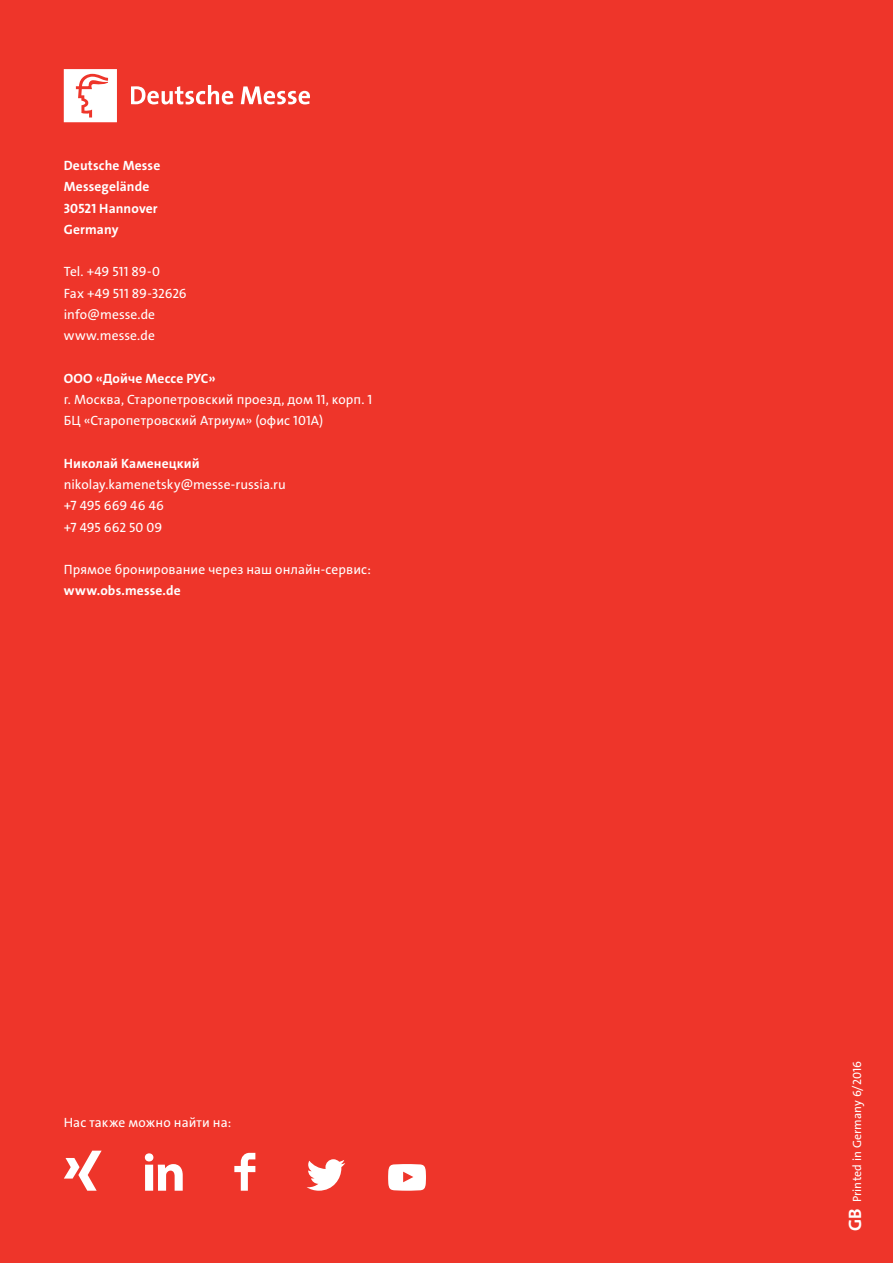
<style>
.page{position:relative;width:893px;height:1263px;background:#ee352a}
.page>*{position:absolute;margin:0;border:0;box-sizing:border-box;transform-origin:0 0}
.t1{font:13.5px/21.3px "The Sans LP5 Plain";letter-spacing:.005em;color:#fff}
.t2{font:13.5px/21.3px "The Sans LP7 Bld";letter-spacing:.01em;color:#fff}
.t3{font:12px "The Sans LP5 Plain";letter-spacing:.005em;color:#fff}
.s1{font-family:"The Sans LP7 Bld";font-size:18px}
</style>
<div class="page">
<svg style="left:145px;top:1153px;width:38px;height:38px"></svg>
<svg style="left:234px;top:1153px;width:21px;height:38px"></svg>
<svg style="left:307px;top:1159px;width:38px;height:32px"></svg>
<svg style="left:388px;top:1164px;width:38px;height:27px"></svg>
<svg style="left:64px;top:1151px;width:38px;height:40px"></svg>
<svg style="left:131px;top:85px;width:102px;height:19px"></svg>
<svg style="left:241px;top:86px;width:69px;height:18px"></svg>
<svg style="left:64px;top:69px;width:53px;height:53px;background:#fce6e5"></svg>
<p class="t2" style="left:64px;top:155px;width:98px">Deutsche Messe<br>Messegelände<br>30521 Hannover<br>Germany</p>
<p class="t1" style="left:64px;top:261px;width:124px">Tel. +49 511 89-0<br>Fax +49 511 89-32626 info@messe.de www.messe.de</p>
<p class="t2" style="left:64px;top:368px;width:153px">ООО «Дойче Мессе РУС»</p>
<p class="t1" style="left:64px;top:389px;width:310px">г. Москва, Старопетровский проезд, дом 11, корп. 1<br>БЦ «Старопетровский Атриум» (офис 101А)</p>
<p class="t2" style="left:64px;top:453px;width:138px">Николай Каменецкий</p>
<p class="t1" style="left:64px;top:474px;width:224px">nikolay.kamenetsky@messe-russia.ru +7 495 669 46 46<br>+7 495 662 50 09</p>
<p class="t1" style="left:64px;top:559px;width:309px">Прямое бронирование через наш онлайн-сервис:</p>
<p class="t2" style="left:64px;top:580px;width:119px">www.obs.messe.de</p>
<p class="t1" style="left:64px;top:1112px;width:169px">Нас также можно найти на:</p>
<p class="t3" style="left:849px;top:1231px;width:172px;rotate:-90deg"><span class="s1">GB</span> Printed in Germany 6/2016</p>
</div>
